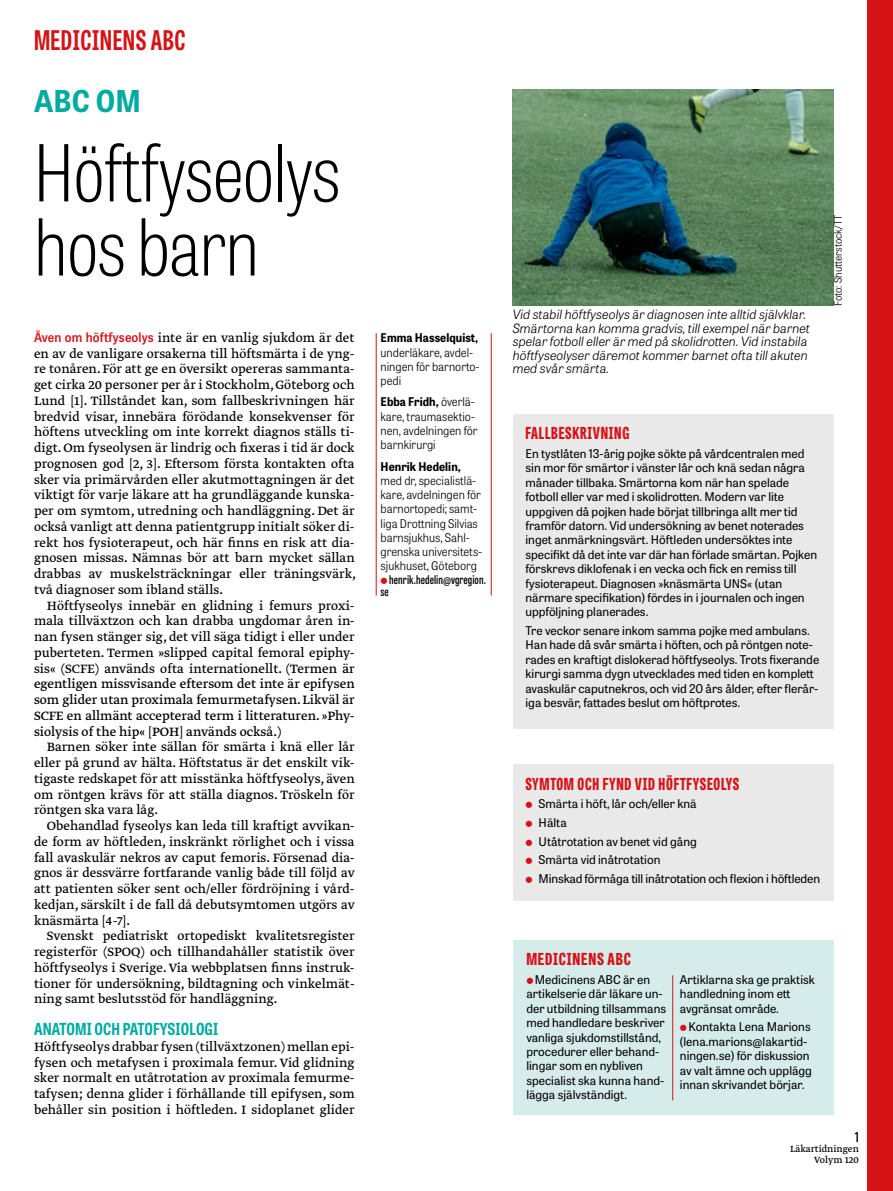
<style>
.page{position:relative;width:893px;height:1191px;background:#fff}
.page>*{position:absolute;margin:0;border:0;box-sizing:border-box;transform-origin:0 0}
.t1{font:100 78px/74.1px "Tablet Gothic Condensed";letter-spacing:-.005em;color:#000}
.t2{font:700 30px "Tablet Gothic Narrow";color:#00aba0}
.t3{font:700 27px "Tablet Gothic Compressed";letter-spacing:.02em;color:#d51317}
.t4{font:800 16.5px "Tablet Gothic Compressed";letter-spacing:.045em;color:#d51317}
.t5{font:700 16.5px "Tablet Gothic Condensed";letter-spacing:.01em;color:#00aba0}
.t6{font:800 16.5px "Tablet Gothic Compressed";letter-spacing:.045em;color:#d51317;scale:1.07 1}
.t7{font:14.25px/15.8px "Greta Text Pro Regular Min";color:#000;text-align:justify}
.t8{font:14.25px/15.8px "Greta Text Pro";color:#000;text-align:justify}
.t9{font:600 13.5px "Tablet Gothic Condensed";color:#000}
.t10{font:italic 300 12.75px/13.5px "Tablet Gothic";color:#000}
.t11{font:12px/14.4px "Tablet Gothic";color:#000}
.t12{font:300 12px/14.2px "Tablet Gothic Narrow";color:#000}
.t13{font:700 12px "Tablet Gothic Narrow";letter-spacing:.005em;color:#000}
.t14{font:600 12px "Tablet Gothic Compressed";letter-spacing:.01em;color:#000}
.t15{font:10.5px/10.5px "Greta Text Pro";color:#000;text-align:right}
.t16{font:300 10.5px "Tablet Gothic Narrow";color:#000}
.s1{font-family:"Tablet Gothic Narrow";font-weight:600;font-size:13.05px;color:#d51317}
.s2{font-family:"Greta Text Pro"}
.s3{font-weight:700}
</style>
<div class="page">
<div style="left:867px;top:0;width:26px;height:1191px;background:#d51317"></div>
<hr style="left:376px;top:333px;width:1px;height:262px;background:#d51317">
<hr style="left:491px;top:333px;width:1px;height:262px;background:#d51317">
<div style="left:513px;top:940px;width:320px;height:174px;background:#d5eceb"></div>
<hr style="left:672px;top:975px;width:1px;height:125px;background:#d51317">
<div style="left:513px;top:414px;width:320px;height:315px;background:#e9e9e9"></div>
<div style="left:513px;top:764px;width:320px;height:137px;background:#e9e9e9"></div>
<img style="left:513px;top:89px;width:320px;height:216px">
<h3 class="t3" style="left:34px;top:22px;width:153px">MEDICINENS ABC</h3>
<h2 class="t2" style="left:34px;top:80px;width:109px">ABC OM</h2>
<h1 class="t1" style="left:34px;top:134px;width:308px">Höftfyseolys hos barn</h1>
<p class="t7" style="left:34px;top:330px;width:324px"><span class="s1">Även om höftfyseolys</span> inte är en vanlig sjukdom är det en av de vanligare orsakerna till höftsmärta i de yng&shy;re tonåren. För att ge en översikt opereras sammanta&shy;get cirka 20 personer per år i Stockholm, Göteborg och Lund [1]. Tillståndet kan, som fallbeskrivningen här bredvid visar, innebära förödande konsekvenser för höftens utveckling om inte korrekt diagnos ställs ti&shy;digt. Om fyseolysen är lindrig och fixeras i tid är dock prognosen god [2, 3]. Eftersom första kontakten ofta sker via primärvården eller akutmottagningen är det viktigt för varje läkare att ha grundläggande kunska&shy;per om symtom, utredning och handläggning. Det är också vanligt att denna patientgrupp initialt söker di&shy;rekt hos fysioterapeut, och här finns en risk att dia&shy;gnosen missas. Nämnas bör att barn mycket sällan drabbas av muskelsträckningar eller träningsvärk, två diagnoser som ibland ställs.</p>
<p class="t7" style="left:34px;top:598px;width:322px;text-indent:13px">Höftfyseolys innebär en glidning i femurs proxi&shy;mala tillväxtzon och kan drabba ungdomar åren in&shy;nan fysen stänger sig, det vill säga tidigt i eller under puberteten. Termen »slipped capital femoral epiphy&shy;sis« (SCFE) används ofta internationellt. <span class="s2">(Termen är</span></p>
<p class="t8" style="left:34px;top:677px;width:322px">egentligen missvisande eftersom det inte är epifysen som glider utan proximala femurmetafysen. Likväl är SCFE en allmänt accepterad term i litteraturen. »Phy&shy;siolysis of the hip« [POH] används också.)</p>
<p class="t7" style="left:34px;top:740px;width:322px;text-indent:13px">Barnen söker inte sällan för smärta i knä eller lår eller på grund av hälta. Höftstatus är det enskilt vik&shy;tigaste redskapet för att misstänka höftfyseolys, även om röntgen krävs för att ställa diagnos. Tröskeln för röntgen ska vara låg.</p>
<p class="t7" style="left:34px;top:818px;width:322px;text-indent:13px">Obehandlad fyseolys kan leda till kraftigt avvikan&shy;de form av höftleden, inskränkt rörlighet och i vissa fall avaskulär nekros av caput femoris. Försenad dia&shy;gnos är dessvärre fortfarande vanlig både till följd av att patienten söker sent och/eller fördröjning i vård&shy;kedjan, särskilt i de fall då debutsymtomen utgörs av knäsmärta [4-7].</p>
<p class="t7" style="left:34px;top:928px;width:322px;text-indent:13px">Svenskt pediatriskt ortopediskt kvalitetsregister registerför (SPOQ) och tillhandahåller statistik över höftfyseolys i Sverige. Via webbplatsen finns instruk&shy;tioner för undersökning, bildtagning och vinkelmät&shy;ning samt beslutsstöd för handläggning.</p>
<p class="t5" style="left:34px;top:1017px;width:186px">ANATOMI OCH PATOFYSIOLOGI</p>
<p class="t7" style="left:34px;top:1039px;width:322px">Höftfyseolys drabbar fysen (tillväxtzonen) mellan epi&shy;fysen och metafysen i proximala femur. Vid glidning sker normalt en utåtrotation av proximala femurme&shy;tafysen; denna glider i förhållande till epifysen, som behåller sin position i höftleden. I sidoplanet glider</p>
<p class="t13" style="left:381px;top:329px;width:99px">Emma Hasselquist,</p>
<p class="t12" style="left:381px;top:344px;width:101px">underläkare, avdel&shy;ningen för barnorto&shy;pedi</p>
<p class="t12" style="left:381px;top:394px;width:99px"><span class="s3">Ebba Fridh,</span> överlä&shy;kare, traumasektio&shy;nen, avdelningen för barnkirurgi</p>
<p class="t13" style="left:381px;top:458px;width:82px">Henrik Hedelin,</p>
<p class="t12" style="left:381px;top:473px;width:103px">med dr, specialistlä&shy;kare, avdelningen för barnortopedi; samt&shy;liga Drottning Silvias barnsjukhus, Sahl&shy;grenska universitets&shy;sjukhuset, Göteborg</p>
<p class="t14" style="left:389px;top:571px;width:98px">henrik.hedelin@vgregion.</p>
<p class="t14" style="left:381px;top:583px;width:10px">se</p>
<p class="t10" style="left:513px;top:307px;width:299px">Vid stabil höftfyseolys är diagnosen inte alltid självklar.<br>Smärtorna kan komma gradvis, till exempel när barnet spelar fotboll eller är med på skolidrotten. Vid instabila höftfyseolyser däremot kommer barnet ofta till akuten med svår smärta.</p>
<p class="t16" style="left:831px;top:306px;width:93px;rotate:-90deg">Foto: Shutterstock/TT</p>
<p class="t4" style="left:525px;top:421px;width:105px">FALLBESKRIVNING</p>
<p class="t11" style="left:525px;top:446px;width:293px">En tystlåten 13-årig pojke sökte på vårdcentralen med sin mor för smärtor i vänster lår och knä sedan några månader tillbaka. Smärtorna kom när han spelade fotboll eller var med i skolidrotten. Modern var lite uppgiven då pojken hade börjat tillbringa allt mer tid framför datorn. Vid undersökning av benet noterades inget anmärkningsvärt. Höftleden undersöktes inte specifikt då det inte var där han förlade smärtan. Pojken förskrevs diklofenak i en vecka och fick en remiss till fysioterapeut. Diagnosen »knäsmärta UNS« (utan närmare specifikation) fördes in i journalen och ingen uppföljning planerades.</p>
<p class="t11" style="left:525px;top:623px;width:295px">Tre veckor senare inkom samma pojke med ambulans.<br>Han hade då svår smärta i höften, och på röntgen note&shy;rades en kraftigt dislokerad höftfyseolys. Trots fixerande kirurgi samma dygn utvecklades med tiden en komplett avaskulär caputnekros, och vid 20 års ålder, efter flerår&shy;iga besvär, fattades beslut om höftprotes.</p>
<p class="t4" style="left:525px;top:772px;width:215px">SYMTOM OCH FYND VID HÖFTFYSEOLYS</p>
<p class="t11" style="left:539px;top:794px;width:283px;line-height:18.6px">Smärta i höft, lår och/eller knä<br>Hälta<br>Utåtrotation av benet vid gång<br>Smärta vid inåtrotation<br>Minskad förmåga till inåtrotation och flexion i höftleden</p>
<p class="t6" style="left:526px;top:947px;width:99px">MEDICINENS ABC</p>
<p class="t11" style="left:526px;top:971px;width:141px;text-indent:9px">Medicinens ABC är en artikelserie där läkare un&shy;der utbildning tillsammans med handledare beskriver vanliga sjukdomstillstånd, procedurer eller behand&shy;lingar som en nybliven specialist ska kunna hand&shy;lägga självständigt.</p>
<p class="t11" style="left:680px;top:971px;width:137px">Artiklarna ska ge praktisk handledning inom ett avgränsat område.</p>
<p class="t11" style="left:680px;top:1019px;width:134px;text-indent:9px">Kontakta Lena Marions (lena.marions@lakartid&shy;ningen.se) för diskussion av valt ämne och upplägg innan skrivandet börjar.</p>
<p class="t9" style="left:855px;top:1127px;width:6px">1</p>
<p class="t15" style="left:790px;top:1144px;width:70px">Läkartidningen<br>Volym 120</p>
</div>
